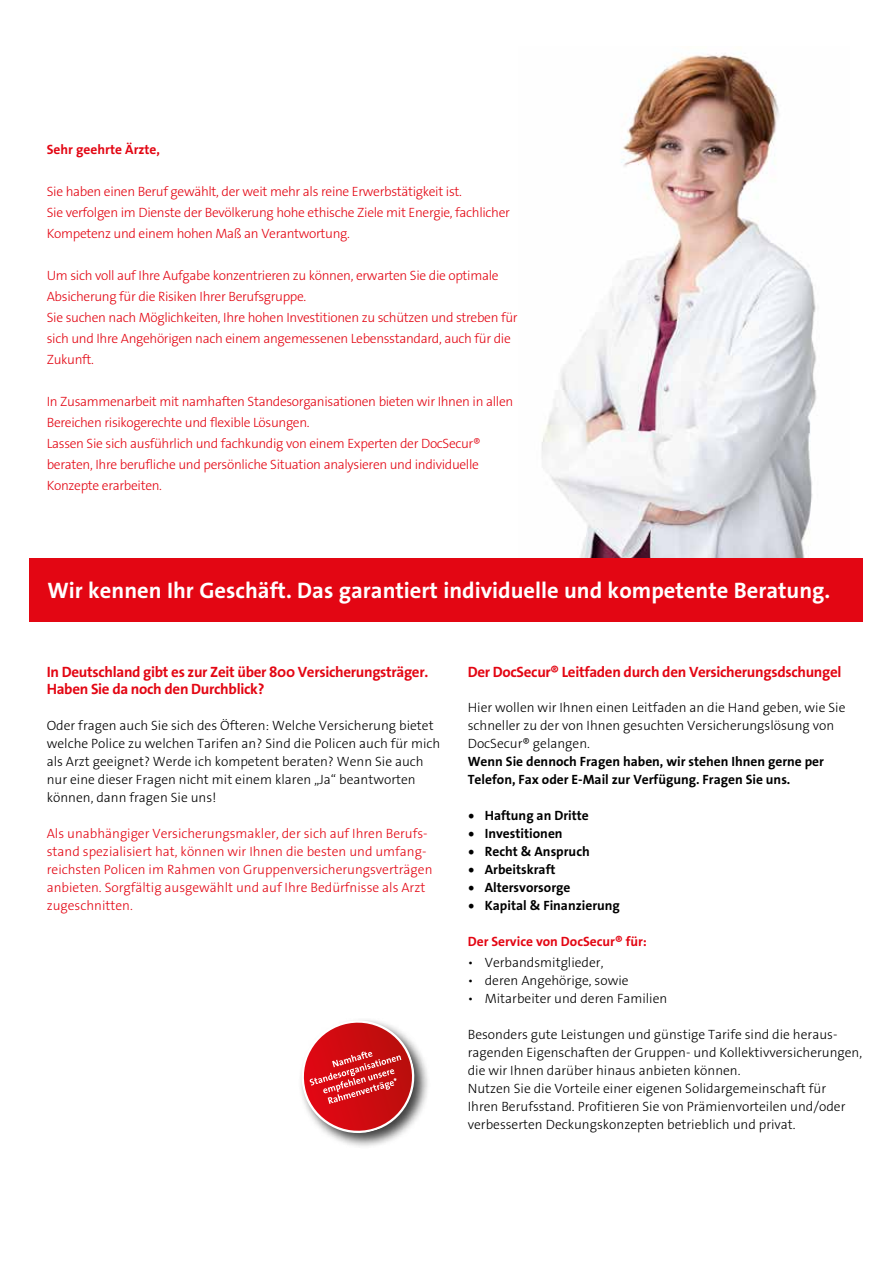
<style>
.page{position:relative;width:893px;height:1263px;background:#fff}
.page>*{position:absolute;margin:0;border:0;box-sizing:border-box;transform-origin:0 0}
.t1{font:700 22.5px "The Sans Os F";color:#fff}
.t2{font:700 15px/16.5px "The Sans Os F";letter-spacing:-.02em;color:#e30613}
.t3{font:300 13.5px/18px "The Sans Os F";color:#000}
.t4{font:300 13.5px/21px "The Sans Os F";letter-spacing:-.025em;color:#e30613}
.t5{font:300 13.5px/18px "The Sans Os F";color:#e30613}
.t6{font:700 13.5px/18px "The Sans Os F";color:#000}
.t7{font:700 13.5px "The Sans Os F";color:#e30613}
.s1{font-family:"Minion Pro";font-weight:400;font-size:18px}
</style>
<div class="page">
<img style="left:542px;top:53px;width:275px;height:505px">
<div style="left:30px;top:558px;width:833px;height:63px;background:#e30613"></div>
<div style="left:298px;top:1017px;width:133px;height:132px;background:#000;opacity:.75"></div>
<svg style="left:298px;top:1017px;width:123px;height:122px"></svg>
<p class="t7" style="left:47px;top:141px;width:115px">Sehr geehrte Ärzte,</p>
<p class="t4" style="left:47px;top:181px;width:465px">Sie haben einen Beruf gewählt, der weit mehr als reine Erwerbstätigkeit ist.<br>Sie verfolgen im Dienste der Bevölkerung hohe ethische Ziele mit Energie, fachlicher<br>Kompetenz und einem hohen Maß an Verantwortung.</p>
<p class="t4" style="left:47px;top:265px;width:472px">Um sich voll auf Ihre Aufgabe konzentrieren zu können, erwarten Sie die optimale Absicherung für die Risiken Ihrer Berufsgruppe.<br>Sie suchen nach Möglichkeiten, Ihre hohen Investitionen zu schützen und streben für sich und Ihre Angehörigen nach einem angemessenen Lebensstandard, auch für die Zukunft.</p>
<p class="t4" style="left:47px;top:391px;width:468px">In Zusammenarbeit mit namhaften Standesorganisationen bieten wir Ihnen in allen Bereichen risikogerechte und flexible Lösungen.<br>Lassen Sie sich ausführlich und fachkundig von einem Experten der DocSecur® beraten, Ihre berufliche und persönliche Situation analysieren und individuelle Konzepte erarbeiten.</p>
<h1 class="t1" style="left:47px;top:576px;width:784px">Wir kennen Ihr Geschäft. Das garantiert individuelle und kompetente Beratung.</h1>
<p class="t2" style="left:47px;top:664px;width:383px">In Deutschland gibt es zur Zeit über 800 Versicherungsträger.<br>Haben Sie da noch den Durchblick?</p>
<p class="t3" style="left:47px;top:716px;width:395px">Oder fragen auch Sie sich des Öfteren: Welche Versicherung bietet welche Police zu welchen Tarifen an? Sind die Policen auch für mich als Arzt geeignet? Werde ich kompetent beraten? Wenn Sie auch nur eine dieser Fragen nicht mit einem klaren „Ja“ beantworten können, dann fragen Sie uns!</p>
<p class="t5" style="left:47px;top:824px;width:387px">Als unabhängiger Versicherungsmakler, der sich auf Ihren Berufs&shy;stand spezialisiert hat, können wir Ihnen die besten und umfang&shy;reichsten Policen im Rahmen von Gruppenversicherungsverträgen anbieten. Sorgfältig ausgewählt und auf Ihre Bedürfnisse als Arzt zugeschnitten.</p>
<p class="t2" style="left:468px;top:664px;width:375px">Der DocSecur® Leitfaden durch den Versicherungsdschungel</p>
<p class="t3" style="left:468px;top:698px;width:379px">Hier wollen wir Ihnen einen Leitfaden an die Hand geben, wie Sie schneller zu der von Ihnen gesuchten Versicherungslösung von<br>DocSecur® gelangen.</p>
<p class="t6" style="left:468px;top:752px;width:358px">Wenn Sie dennoch Fragen haben, wir stehen Ihnen gerne per<br>Telefon, Fax oder E-Mail zur Verfügung. Fragen Sie uns.</p>
<p class="t6" style="left:468px;top:806px;width:123px"><span class="s1">•</span> Haftung an Dritte</p>
<p class="t6" style="left:468px;top:824px;width:96px"><span class="s1">•</span> Investitionen</p>
<p class="t6" style="left:468px;top:842px;width:124px"><span class="s1">•</span> Recht &amp; Anspruch</p>
<p class="t6" style="left:468px;top:860px;width:89px"><span class="s1">•</span> Arbeitskraft</p>
<p class="t6" style="left:468px;top:878px;width:104px"><span class="s1">•</span> Altersvorsorge</p>
<p class="t6" style="left:468px;top:896px;width:154px"><span class="s1">•</span> Kapital &amp; Finanzierung</p>
<p class="t7" style="left:468px;top:932px;width:181px">Der Service von DocSecur® für:</p>
<p class="t3" style="left:468px;top:953px;width:137px">• Verbandsmitglieder,</p>
<p class="t3" style="left:468px;top:971px;width:162px">• deren Angehörige, sowie</p>
<p class="t3" style="left:468px;top:989px;width:201px">• Mitarbeiter und deren Familien</p>
<p class="t3" style="left:468px;top:1025px;width:396px">Besonders gute Leistungen und günstige Tarife sind die heraus&shy;ragenden Eigenschaften der Gruppen- und Kollektivversicherungen, die wir Ihnen darüber hinaus anbieten können.<br>Nutzen Sie die Vorteile einer eigenen Solidargemeinschaft für<br>Ihren Berufsstand. Profitieren Sie von Prämienvorteilen und/oder verbesserten Deckungskonzepten betrieblich und privat.</p>
</div>
